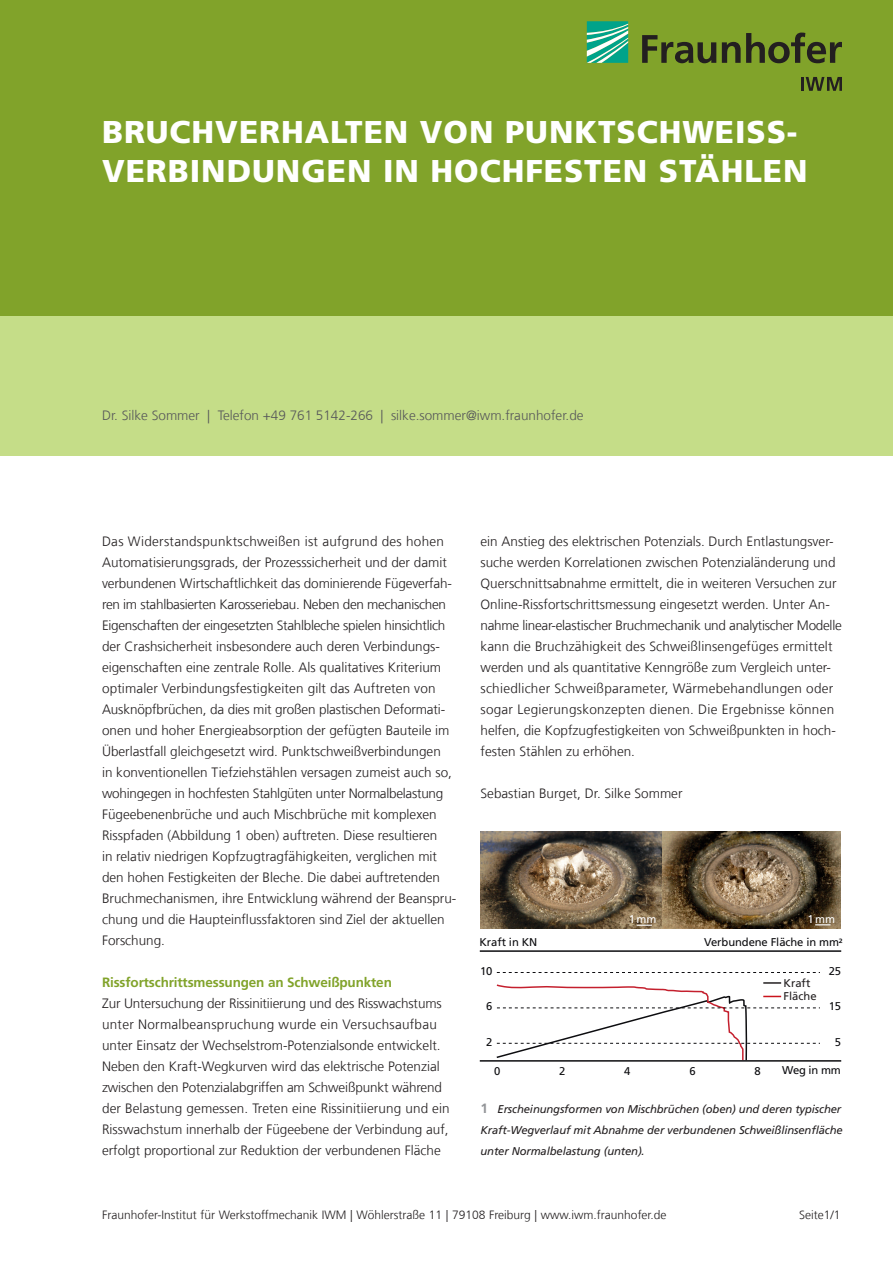
<style>
.page{position:relative;width:893px;height:1263px;background:#fff}
.page>*{position:absolute;margin:0;border:0;box-sizing:border-box;transform-origin:0 0}
.t1{font:900 31.5px/39px "Frutiger LT Com";letter-spacing:.03em;color:#fff}
.t2{font:300 13.5px/21px "Frutiger LT Com";color:#231f20}
.t3{font:300 13.5px "Frutiger LT Com";color:#57585a}
.t4{font:700 13.5px "Frutiger LT Com";letter-spacing:-.01em;color:#81a32a}
.t5{font:300 12px "Frutiger LT Com";color:#231f20}
.t6{font:italic 11.25px/21px "Frutiger LT Com";letter-spacing:-.01em;color:#231f20}
.t7{font:11.25px "Frutiger LT Com";letter-spacing:-.01em;color:#0d0d10}
.t8{font:11.25px/13.5px "Frutiger LT Com";color:#231f20}
.t9{font:11.25px "Frutiger LT Com";color:#fff}
.s1{font-size:10.5px}
.s2{font-weight:700;font-style:normal;font-size:13.5px;color:#939598}
</style>
<div class="page">
<div style="left:0;top:0;width:893px;height:456px;background:#c5dd88"></div>
<div style="left:0;top:0;width:893px;height:315px;background:#81a32a"></div>
<img style="left:480px;top:831px;width:360px;height:98px">
<svg style="left:637px;top:925px;width:15px;height:1px"></svg>
<svg style="left:815px;top:924px;width:15px;height:1px"></svg>
<hr style="left:480px;top:950px;width:361px;height:2px;background:#0d0d10">
<hr style="left:480px;top:1060px;width:361px;height:2px;background:#0d0d10">
<svg style="left:495px;top:950px;width:325px;height:112px"></svg>
<svg style="left:587px;top:21px;width:41px;height:42px;background:#4bbba4"></svg>
<svg style="left:642px;top:33px;width:200px;height:30px"></svg>
<svg style="left:801px;top:77px;width:41px;height:14px"></svg>
<h1 class="t1" style="left:102px;top:112px;width:707px">BRUCHVERHALTEN VON PUNKTSCHWEISS-<br>VERBINDUNGEN IN HOCHFESTEN STÄHLEN</h1>
<p class="t3" style="left:102px;top:407px;width:483px">Dr. Silke Sommer | Telefon +49 761 5142-266 | silke.sommer@iwm.fraunhofer.de</p>
<p class="t2" style="left:102px;top:531px;width:356px">Das Widerstandspunktschweißen ist aufgrund des hohen Automatisierungsgrads, der Prozesssicherheit und der damit verbundenen Wirtschaftlichkeit das dominierende Fügeverfah&shy;ren im stahlbasierten Karosseriebau. Neben den mechanischen Eigenschaften der eingesetzten Stahlbleche spielen hinsichtlich der Crashsicherheit insbesondere auch deren Verbindungs&shy;eigenschaften eine zentrale Rolle. Als qualitatives Kriterium optimaler Verbindungsfestigkeiten gilt das Auftreten von Ausknöpfbrüchen, da dies mit großen plastischen Deformati&shy;onen und hoher Energieabsorption der gefügten Bauteile im Überlastfall gleichgesetzt wird. Punktschweißverbindungen<br>in konventionellen Tiefziehstählen versagen zumeist auch so, wohingegen in hochfesten Stahlgüten unter Normalbelastung Fügeebenenbrüche und auch Mischbrüche mit komplexen Risspfaden (Abbildung 1 oben) auftreten. Diese resultieren<br>in relativ niedrigen Kopfzugtragfähigkeiten, verglichen mit den hohen Festigkeiten der Bleche. Die dabei auftretenden Bruchmechanismen, ihre Entwicklung während der Beanspru&shy;chung und die Haupteinflussfaktoren sind Ziel der aktuellen Forschung.</p>
<p class="t4" style="left:102px;top:975px;width:291px">Rissfortschrittsmessungen an Schweißpunkten</p>
<p class="t2" style="left:102px;top:993px;width:349px">Zur Untersuchung der Rissinitiierung und des Risswachstums unter Normalbeanspruchung wurde ein Versuchsaufbau unter Einsatz der Wechselstrom-Potenzialsonde entwickelt.<br>Neben den Kraft-Wegkurven wird das elektrische Potenzial zwischen den Potenzialabgriffen am Schweißpunkt während der Belastung gemessen. Treten eine Rissinitiierung und ein Risswachstum innerhalb der Fügeebene der Verbindung auf, erfolgt proportional zur Reduktion der verbundenen Fläche</p>
<p class="t2" style="left:480px;top:531px;width:363px">ein Anstieg des elektrischen Potenzials. Durch Entlastungsver&shy;suche werden Korrelationen zwischen Potenzialänderung und Querschnittsabnahme ermittelt, die in weiteren Versuchen zur Online-Rissfortschrittsmessung eingesetzt werden. Unter An&shy;nahme linear-elastischer Bruchmechanik und analytischer Modelle kann die Bruchzähigkeit des Schweißlinsengefüges ermittelt werden und als quantitative Kenngröße zum Vergleich unter&shy;schiedlicher Schweißparameter, Wärmebehandlungen oder sogar Legierungskonzepten dienen. Die Ergebnisse können helfen, die Kopfzugfestigkeiten von Schweißpunkten in hoch&shy;festen Stählen zu erhöhen.</p>
<p class="t2" style="left:480px;top:783px;width:204px">Sebastian Burget, Dr. Silke Sommer</p>
<p class="t9" style="left:629px;top:912px;width:29px">1 mm</p>
<p class="t9" style="left:807px;top:912px;width:29px">1 mm</p>
<p class="t7" style="left:480px;top:936px;width:59px">Kraft in KN</p>
<p class="t7" style="left:704px;top:936px;width:140px">Verbundene Fläche in mm<span class="s1">²</span></p>
<p class="t7" style="left:480px;top:964px;width:14px">10</p>
<p class="t7" style="left:829px;top:964px;width:14px">25</p>
<p class="t7" style="left:486px;top:1000px;width:8px">6</p>
<p class="t7" style="left:829px;top:1000px;width:14px">15</p>
<p class="t7" style="left:486px;top:1035px;width:8px">2</p>
<p class="t7" style="left:835px;top:1035px;width:8px">5</p>
<p class="t7" style="left:494px;top:1064px;width:8px">0</p>
<p class="t7" style="left:624px;top:1064px;width:8px">4</p>
<p class="t8" style="left:783px;top:976px;width:35px">Kraft<br>Fläche</p>
<p class="t7" style="left:782px;top:1064px;width:60px">Weg in mm</p>
<p class="t7" style="left:559px;top:1064px;width:8px">2</p>
<p class="t7" style="left:689px;top:1064px;width:8px">6</p>
<p class="t7" style="left:754px;top:1064px;width:8px">8</p>
<p class="t6" style="left:480px;top:1099px;width:364px"><span class="s2">1</span> Erscheinungsformen von Mischbrüchen (oben) und deren typischer<br>Kraft-Wegverlauf mit Abnahme der verbundenen Schweißlinsenfläche unter Normalbelastung (unten).</p>
<p class="t5" style="left:102px;top:1208px;width:566px">Fraunhofer-Institut für Werkstoffmechanik IWM | Wöhlerstraße 11 | 79108 Freiburg | www.iwm.fraunhofer.de</p>
<p class="t5" style="left:799px;top:1208px;width:43px">Seite1/1</p>
</div>
